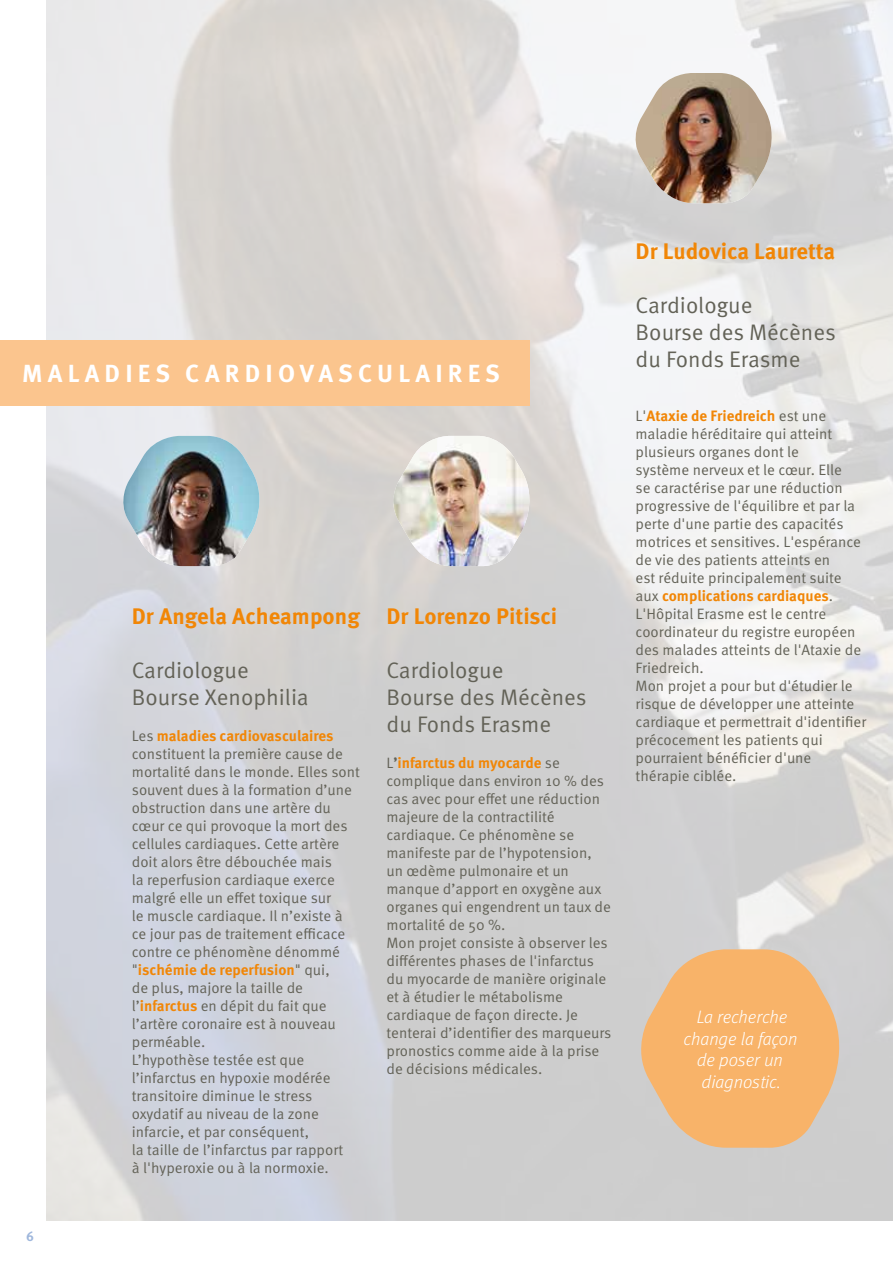
<style>
.page{position:relative;width:893px;height:1263px;background:#fff}
.page>*{position:absolute;margin:0;border:0;box-sizing:border-box;transform-origin:0 0}
.t1{font:700 24.75px "Meta OT";letter-spacing:.21em;color:#fff}
.t2{font:22.5px/27px "Meta OT Norm";color:#636257}
.t3{font:700 22.5px "Meta OT";color:#f18606}
.t4{font:italic 300 18px/21.6px "Meta OT";color:#fff;text-align:center}
.t5{font:15px/18px "Meta OT Norm";color:#636257}
.t6{font:700 15px "Meta OT";color:#f18606}
.t7{font:700 13.5px "Meta OT";color:#9fb7dc}
.s1{font-family:"Meta OT Norm";font-weight:400;color:#636257}
.s2{font-family:"Meta OT";font-weight:700;color:#f18606}
.s3{color:#636257}
</style>
<div class="page">
<svg style="left:117px;top:436px;width:4px;height:130px"></svg>
<img style="left:121px;top:436px;width:148px;height:130px">
<img style="left:387px;top:436px;width:152px;height:130px">
<img style="left:629px;top:73px;width:151px;height:130px">
<svg style="left:632px;top:949px;width:222px;height:199px;background:#ebba86"></svg>
<div style="left:0;top:340px;width:530px;height:66px;background:#fbc58e"></div>
<h1 class="t1" style="left:22px;top:358px;width:479px">MALADIES CARDIOVASCULAIRES</h1>
<p class="t7" style="left:26px;top:1227px;width:9px">6</p>
<h2 class="t3" style="left:132px;top:602px;width:230px">Dr Angela Acheampong</h2>
<h2 class="t2" style="left:132px;top:657px;width:179px">Cardiologue<br>Bourse Xenophilia</h2>
<p class="t6" style="left:132px;top:726px;width:203px"><span class="s1">Les</span> maladies cardiovasculaires</p>
<p class="t5" style="left:132px;top:745px;width:230px">constituent la première cause de mortalité dans le monde. Elles sont souvent dues à la formation d’une obstruction dans une artère du cœur ce qui provoque la mort des cellules cardiaques. Cette artère doit alors être débouchée mais<br>la reperfusion cardiaque exerce malgré elle un effet toxique sur<br>le muscle cardiaque. Il n’existe à ce jour pas de traitement efficace contre ce phénomène dénommé</p>
<p class="t6" style="left:132px;top:960px;width:199px"><span class="s1">"</span>ischémie de reperfusion<span class="s1">" qui,</span></p>
<p class="t5" style="left:132px;top:979px;width:213px">de plus, majore la taille de l’<span class="s2">infarctus</span> en dépit du fait que l’artère coronaire est à nouveau perméable.<br>L’hypothèse testée est que l’infarctus en hypoxie modérée transitoire diminue le stress oxydatif au niveau de la zone infarcie, et par conséquent,<br>la taille de l’infarctus par rapport à l'hyperoxie ou à la normoxie.</p>
<h2 class="t3" style="left:386px;top:602px;width:172px">Dr Lorenzo Pitisci</h2>
<h2 class="t2" style="left:386px;top:657px;width:202px">Cardiologue<br>Bourse des Mécènes du Fonds Erasme</h2>
<p class="t6" style="left:386px;top:753px;width:175px"><span class="s1">L</span><span class="s3">’</span>infarctus du myocarde <span class="s1">se</span></p>
<p class="t5" style="left:386px;top:772px;width:226px">complique dans environ 10 % des cas avec pour effet une réduction majeure de la contractilité cardiaque. Ce phénomène se manifeste par de l’hypotension, un œdème pulmonaire et un manque d’apport en oxygène aux organes qui engendrent un taux de mortalité de 50 %.<br>Mon projet consiste à observer les différentes phases de l'infarctus du myocarde de manière originale et à étudier le métabolisme cardiaque de façon directe. Je tenterai d’identifier des marqueurs pronostics comme aide à la prise de décisions médicales.</p>
<h2 class="t3" style="left:636px;top:237px;width:201px">Dr Ludovica Lauretta</h2>
<h2 class="t2" style="left:636px;top:292px;width:202px">Cardiologue<br>Bourse des Mécènes du Fonds Erasme</h2>
<p class="t6" style="left:636px;top:407px;width:192px"><span class="s1">L'</span>Ataxie de Friedreich <span class="s1">est une</span></p>
<p class="t5" style="left:636px;top:425px;width:227px">maladie héréditaire qui atteint plusieurs organes dont le<br>système nerveux et le cœur. Elle<br>se caractérise par une réduction progressive de l'équilibre et par la perte d'une partie des capacités motrices et sensitives. L'espérance de vie des patients atteints en<br>est réduite principalement suite</p>
<p class="t6" style="left:636px;top:587px;width:199px"><span class="s1">aux</span> complications cardiaques<span class="s1">.</span></p>
<p class="t5" style="left:636px;top:605px;width:232px">L'Hôpital Erasme est le centre coordinateur du registre européen des malades atteints de l'Ataxie de<br>Friedreich.<br>Mon projet a pour but d'étudier le risque de développer une atteinte cardiaque et permettrait d'identifier précocement les patients qui pourraient bénéficier d'une thérapie ciblée.</p>
<p class="t4" style="left:684px;top:1006px;width:115px">La recherche change la façon de poser un diagnostic.</p>
</div>
